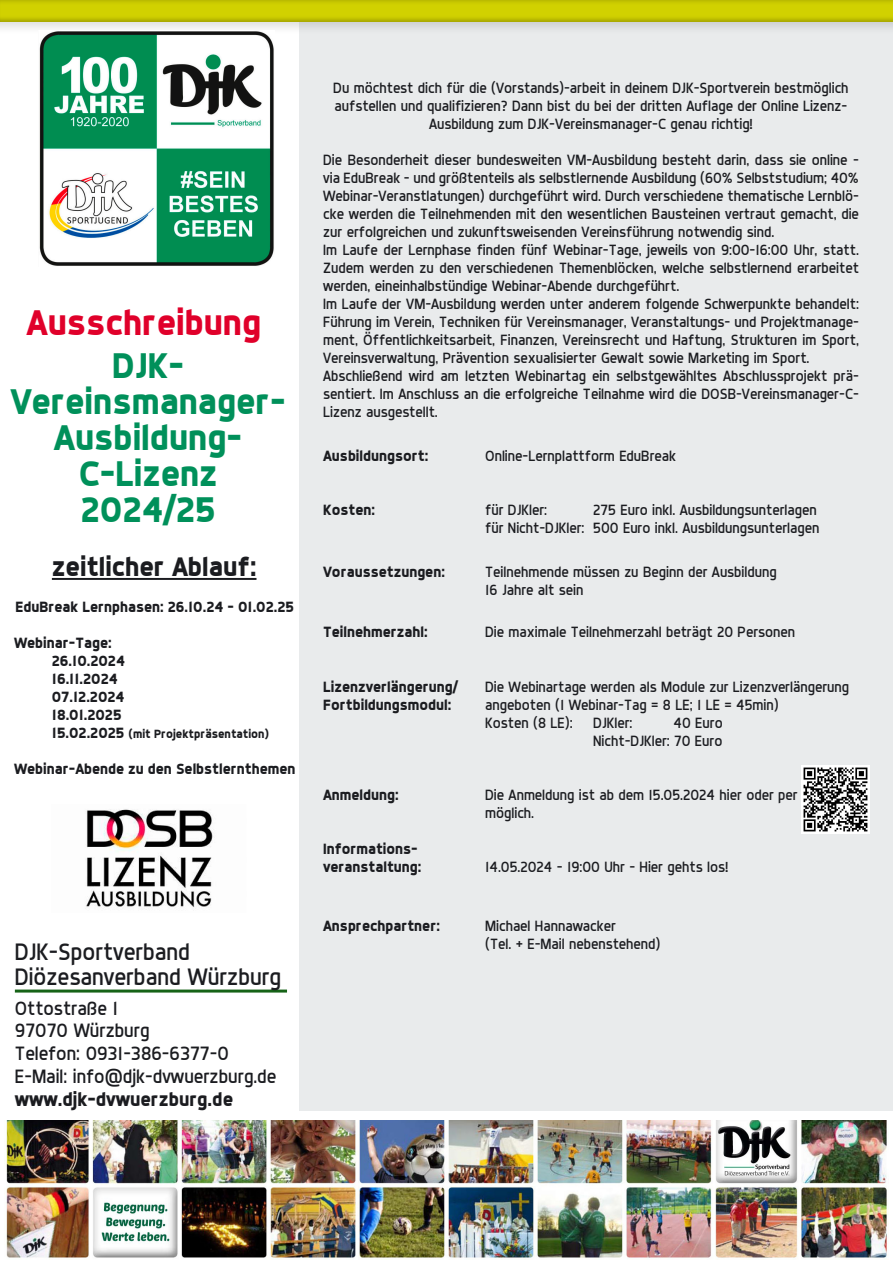
<style>
.page{position:relative;width:893px;height:1263px;background:#fff}
.page>*{position:absolute;margin:0;border:0;box-sizing:border-box;transform-origin:0 0}
.t1{font:700 36px/36px "Dyno";color:#00905a;text-align:center}
.t2{font:700 36px "Dyno";color:#e0002a}
.t3{font:700 27px "Dyno";color:#1b1c20}
.t4{font:24px/25px "Dyno";color:#1b1c20}
.t5{font:19.5px/22.8px "Dyno";color:#1b1c20}
.t6{font:700 19.5px "Dyno";color:#1b1c20}
.t7{font:15px/18px "Dyno";color:#1b1c20}
.t8{font:700 15px/18px "Dyno";color:#1b1c20}
.t9{font:700 12px "Dyno";color:#1b1c20}
.s1{font-size:15px}
</style>
<div class="page">
<div style="left:299px;top:0;width:594px;height:1110px;background:#e9ebec"></div>
<div style="left:0;top:0;width:893px;height:41px;background:#1b1c20;opacity:.14"></div>
<div style="left:0;top:0;width:893px;height:24px;background:#1b1c20;opacity:.75"></div>
<img style="left:6px;top:1120px;width:881px;height:139px">
<img style="left:38px;top:31px;width:236px;height:235px">
<hr style="left:15px;top:989px;width:272px;height:3px;background:#166317">
<hr style="left:52px;top:578px;width:204px;height:2px;background:#1b1c20">
<img style="left:801px;top:765px;width:69px;height:68px">
<img style="left:86px;top:809px;width:127px;height:99px">
<h1 class="t2" style="left:27px;top:301px;width:236px">Ausschreibung</h1>
<h1 class="t1" style="left:10px;top:347px;width:277px">DJK-<br>Vereinsmanager-<br>Ausbildung-<br>C-Lizenz<br>2024/25</h1>
<h2 class="t3" style="left:52px;top:550px;width:206px">zeitlicher Ablauf:</h2>
<p class="t8" style="left:15px;top:597px;width:280px">EduBreak Lernphasen: 26.10.24 - 01.02.25</p>
<p class="t8" style="left:52px;top:633px;width:75px;text-indent:-38px">Webinar-Tage:<br>26.10.2024<br>16.11.2024<br>07.12.2024<br>18.01.2025</p>
<p class="t9" style="left:52px;top:727px;width:219px"><span class="s1">15.02.2025</span> (mit Projektpräsentation)</p>
<p class="t8" style="left:14px;top:759px;width:283px">Webinar-Abende zu den Selbstlernthemen</p>
<h3 class="t4" style="left:15px;top:939px;width:268px">DJK-Sportverband<br>Diözesanverband Würzburg</h3>
<h3 class="t5" style="left:15px;top:996px;width:263px">Ottostraße 1<br>97070 Würzburg<br>Telefon: 0931-386-6377-0<br>E-Mail: info@djk-dvwuerzburg.de</h3>
<h3 class="t6" style="left:15px;top:1087px;width:220px">www.djk-dvwuerzburg.de</h3>
<p class="t7" style="left:333px;top:79px;width:517px;text-align:center">Du möchtest dich für die (Vorstands)-arbeit in deinem DJK-Sportverein bestmöglich aufstellen und qualifizieren? Dann bist du bei der dritten Auflage der Online Lizenz-<br>Ausbildung zum DJK-Vereinsmanager-C genau richtig!</p>
<p class="t7" style="left:323px;top:151px;width:537px">Die Besonderheit dieser bundesweiten VM-Ausbildung besteht darin, dass sie online - via EduBreak - und größtenteils als selbstlernende Ausbildung (60% Selbststudium; 40% Webinar-Veranstlatungen) durchgeführt wird. Durch verschiedene thematische Lernblö&shy;cke werden die Teilnehmenden mit den wesentlichen Bausteinen vertraut gemacht, die zur erfolgreichen und zukunftsweisenden Vereinsführung notwendig sind.<br>Im Laufe der Lernphase finden fünf Webinar-Tage, jeweils von 9:00-16:00 Uhr, statt.<br>Zudem werden zu den verschiedenen Themenblöcken, welche selbstlernend erarbeitet werden, eineinhalbstündige Webinar-Abende durchgeführt.<br>Im Laufe der VM-Ausbildung werden unter anderem folgende Schwerpunkte behandelt:<br>Führung im Verein, Techniken für Vereinsmanager, Veranstaltungs- und Projektmanage&shy;ment, Öffentlichkeitsarbeit, Finanzen, Vereinsrecht und Haftung, Strukturen im Sport, Vereinsverwaltung, Prävention sexualisierter Gewalt sowie Marketing im Sport.<br>Abschließend wird am letzten Webinartag ein selbstgewähltes Abschlussprojekt prä&shy;sentiert. Im Anschluss an die erfolgreiche Teilnahme wird die DOSB-Vereinsmanager-C-Lizenz ausgestellt.</p>
<p class="t8" style="left:323px;top:447px;width:107px">Ausbildungsort:</p>
<p class="t7" style="left:485px;top:447px;width:192px">Online-Lernplattform EduBreak</p>
<p class="t8" style="left:323px;top:501px;width:53px">Kosten:</p>
<p class="t7" style="left:485px;top:501px;width:63px">für DJKler:</p>
<p class="t7" style="left:485px;top:501px;width:336px;text-align:right">275 Euro inkl. Ausbildungsunterlagen<br>für Nicht-DJKler: 500 Euro inkl. Ausbildungsunterlagen</p>
<p class="t8" style="left:323px;top:563px;width:123px">Voraussetzungen:</p>
<p class="t7" style="left:485px;top:563px;width:293px">Teilnehmende müssen zu Beginn der Ausbildung<br>16 Jahre alt sein</p>
<p class="t8" style="left:323px;top:623px;width:106px">Teilnehmerzahl:</p>
<p class="t7" style="left:485px;top:623px;width:311px">Die maximale Teilnehmerzahl beträgt 20 Personen</p>
<p class="t8" style="left:323px;top:677px;width:136px">Lizenzverlängerung/</p>
<p class="t7" style="left:485px;top:678px;width:365px">Die Webinartage werden als Module zur Lizenzverlängerung</p>
<p class="t8" style="left:323px;top:695px;width:130px">Fortbildungsmodul:</p>
<p class="t7" style="left:485px;top:696px;width:295px">angeboten (1 Webinar-Tag = 8 LE; 1 LE = 45min)<br>Kosten (8 LE):</p>
<p class="t7" style="left:593px;top:714px;width:41px">DJKler:</p>
<p class="t7" style="left:593px;top:714px;width:131px;text-align:right">40 Euro<br>Nicht-DJKler: 70 Euro</p>
<p class="t8" style="left:323px;top:785px;width:77px">Anmeldung:</p>
<p class="t7" style="left:485px;top:786px;width:314px">Die Anmeldung ist ab dem 15.05.2024 hier oder per möglich.</p>
<p class="t8" style="left:323px;top:839px;width:100px">Informations&shy;veranstaltung:</p>
<p class="t7" style="left:485px;top:858px;width:245px">14.05.2024 - 19:00 Uhr - Hier gehts los!</p>
<p class="t8" style="left:323px;top:916px;width:118px">Ansprechpartner:</p>
<p class="t7" style="left:485px;top:917px;width:177px">Michael Hannawacker<br>(Tel. + E-Mail nebenstehend)</p>
</div>
